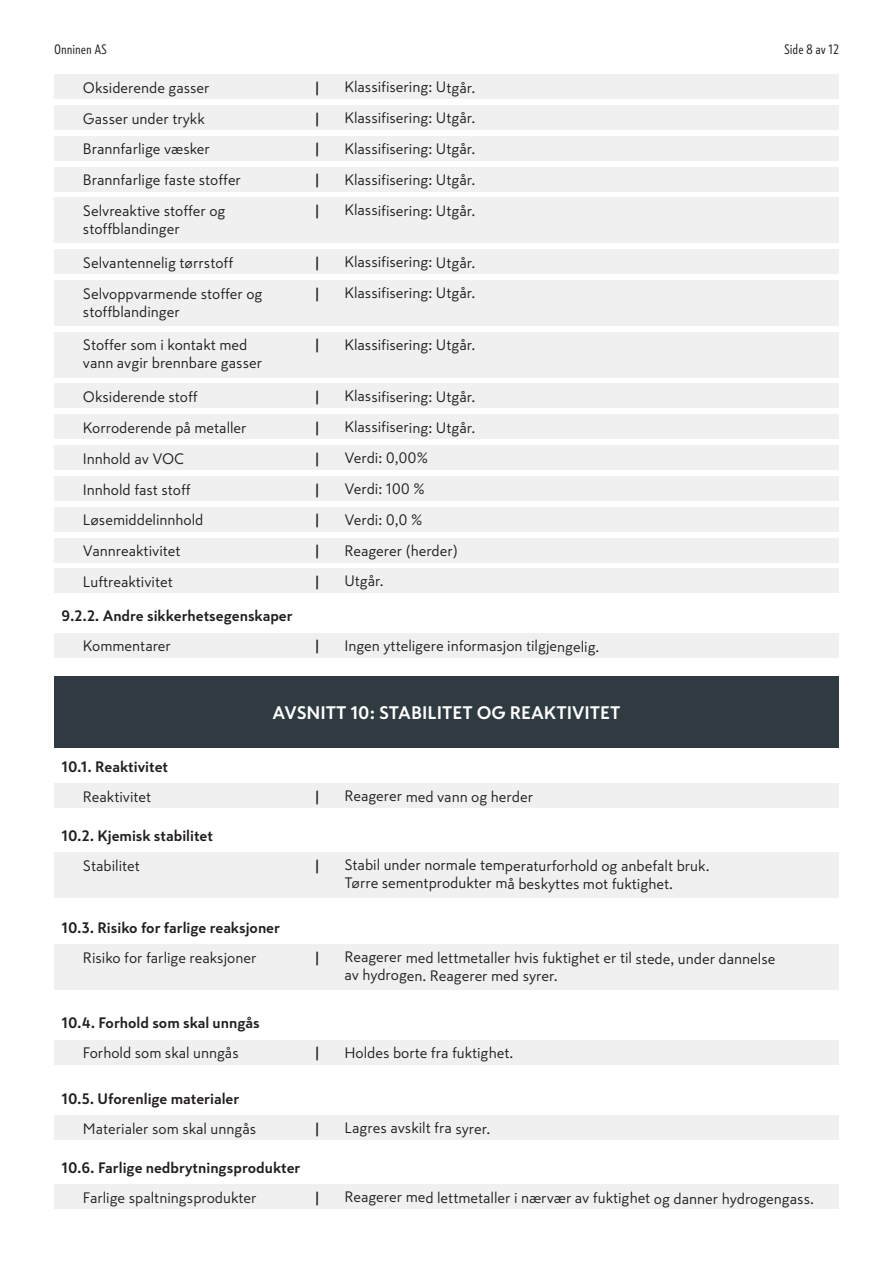
<style>
.page{position:relative;width:893px;height:1263px;background:#fff}
.page>*{position:absolute;margin:0;border:0;box-sizing:border-box;transform-origin:0 0}
.t1{font:700 18px "Skatta Sans";color:#fff}
.t2{font:15px/30.8px "Skatta Sans";letter-spacing:-.005em;color:#231f20}
.t3{font:700 15px/30.8px "Skatta Sans";color:#231f20;text-align:justify}
.t4{font:13.5px "Skatta Sans Condensed";color:#231f20}
</style>
<div class="page">
<div style="left:54px;top:1115px;width:785px;height:25px;background:#f0f0f0"></div>
<div style="left:54px;top:1184px;width:785px;height:25px;background:#f0f0f0"></div>
<div style="left:54px;top:783px;width:785px;height:25px;background:#f0f0f0"></div>
<div style="left:54px;top:633px;width:785px;height:24px;background:#f0f0f0"></div>
<div style="left:54px;top:1040px;width:785px;height:24px;background:#f0f0f0"></div>
<div style="left:54px;top:944px;width:785px;height:46px;background:#f0f0f0"></div>
<div style="left:54px;top:852px;width:785px;height:45px;background:#f0f0f0"></div>
<div style="left:54px;top:676px;width:785px;height:71px;background:#2f3b41"></div>
<div style="left:54px;top:74px;width:785px;height:25px;background:#f0f0f0"></div>
<div style="left:54px;top:136px;width:785px;height:25px;background:#f0f0f0"></div>
<div style="left:54px;top:105px;width:785px;height:25px;background:#f0f0f0"></div>
<div style="left:54px;top:167px;width:785px;height:24px;background:#f0f0f0"></div>
<div style="left:54px;top:384px;width:785px;height:24px;background:#f0f0f0"></div>
<div style="left:54px;top:415px;width:785px;height:24px;background:#f0f0f0"></div>
<div style="left:54px;top:445px;width:785px;height:25px;background:#f0f0f0"></div>
<div style="left:54px;top:476px;width:785px;height:25px;background:#f0f0f0"></div>
<div style="left:54px;top:507px;width:785px;height:24px;background:#f0f0f0"></div>
<div style="left:54px;top:538px;width:785px;height:24px;background:#f0f0f0"></div>
<div style="left:54px;top:569px;width:785px;height:24px;background:#f0f0f0"></div>
<div style="left:54px;top:249px;width:785px;height:25px;background:#f0f0f0"></div>
<div style="left:54px;top:280px;width:785px;height:46px;background:#f0f0f0"></div>
<div style="left:54px;top:332px;width:785px;height:45px;background:#f0f0f0"></div>
<div style="left:54px;top:198px;width:785px;height:45px;background:#f0f0f0"></div>
<p class="t4" style="left:54px;top:40px;width:55px">Onninen AS</p>
<p class="t4" style="left:784px;top:40px;width:56px">Side 8 av 12</p>
<p class="t2" style="left:83px;top:72px;width:128px">Oksiderende gasser</p>
<p class="t3" style="left:315px;top:72px;width:6px">|</p>
<p class="t2" style="left:344px;top:71px;width:133px">Klassifisering: Utgår.</p>
<p class="t2" style="left:83px;top:103px;width:123px">Gasser under trykk</p>
<p class="t3" style="left:315px;top:103px;width:6px">|</p>
<p class="t2" style="left:344px;top:102px;width:133px">Klassifisering: Utgår.</p>
<p class="t2" style="left:83px;top:134px;width:129px">Brannfarlige væsker</p>
<p class="t3" style="left:315px;top:133px;width:6px">|</p>
<p class="t2" style="left:344px;top:133px;width:133px">Klassifisering: Utgår.</p>
<p class="t2" style="left:83px;top:164px;width:160px">Brannfarlige faste stoffer</p>
<p class="t3" style="left:315px;top:164px;width:6px">|</p>
<p class="t2" style="left:344px;top:164px;width:133px">Klassifisering: Utgår.</p>
<p class="t2" style="left:83px;top:202px;width:144px;line-height:18px">Selvreaktive stoffer og stoffblandinger</p>
<p class="t3" style="left:315px;top:195px;width:6px">|</p>
<p class="t2" style="left:344px;top:195px;width:133px">Klassifisering: Utgår.</p>
<p class="t2" style="left:83px;top:247px;width:181px">Selvantennelig tørrstoff<br>Selvoppvarmende stoffer og</p>
<p class="t2" style="left:83px;top:296px;width:98px">stoffblandinger</p>
<p class="t2" style="left:83px;top:336px;width:181px;line-height:18px">Stoffer som i kontakt med vann avgir brennbare gasser</p>
<p class="t3" style="left:315px;top:247px;width:6px">| |</p>
<p class="t3" style="left:315px;top:329px;width:6px">|</p>
<p class="t2" style="left:344px;top:246px;width:133px">Klassifisering: Utgår.<br>Klassifisering: Utgår.</p>
<p class="t2" style="left:344px;top:329px;width:133px">Klassifisering: Utgår.</p>
<p class="t2" style="left:83px;top:381px;width:165px">Oksiderende stoff<br>Korroderende på metaller<br>Innhold av VOC<br>Innhold fast stoff<br>Løsemiddelinnhold<br>Vannreaktivitet<br>Luftreaktivitet</p>
<p class="t3" style="left:315px;top:381px;width:6px">| | | | | | |</p>
<p class="t2" style="left:344px;top:381px;width:133px">Klassifisering: Utgår.<br>Klassifisering: Utgår.<br>Verdi: 0,00%<br>Verdi: 100 %<br>Verdi: 0,0 %<br>Reagerer (herder)<br>Utgår.</p>
<p class="t3" style="left:62px;top:600px;width:232px">9.2.2. Andre sikkerhetsegenskaper</p>
<p class="t2" style="left:83px;top:630px;width:90px">Kommentarer</p>
<p class="t3" style="left:315px;top:630px;width:6px">|</p>
<p class="t2" style="left:344px;top:630px;width:257px">Ingen ytteligere informasjon tilgjengelig.</p>
<p class="t3" style="left:62px;top:751px;width:108px">10.1. Reaktivitet</p>
<p class="t2" style="left:83px;top:781px;width:70px">Reaktivitet</p>
<p class="t3" style="left:62px;top:819px;width:153px">10.2. Kjemisk stabilitet</p>
<p class="t2" style="left:83px;top:850px;width:58px">Stabilitet</p>
<p class="t1" style="left:272px;top:700px;width:350px">AVSNITT 10: STABILITET OG REAKTIVITET</p>
<p class="t3" style="left:315px;top:781px;width:6px">|</p>
<p class="t3" style="left:315px;top:849px;width:6px">|</p>
<p class="t2" style="left:344px;top:781px;width:190px">Reagerer med vann og herder</p>
<p class="t2" style="left:344px;top:856px;width:367px;line-height:18px">Stabil under normale temperaturforhold og anbefalt bruk.<br>Tørre sementprodukter må beskyttes mot fuktighet.</p>
<p class="t3" style="left:62px;top:912px;width:220px">10.3. Risiko for farlige reaksjoner</p>
<p class="t2" style="left:83px;top:942px;width:175px">Risiko for farlige reaksjoner</p>
<p class="t3" style="left:315px;top:942px;width:6px">|</p>
<p class="t3" style="left:62px;top:1007px;width:199px">10.4. Forhold som skal unngås</p>
<p class="t2" style="left:83px;top:1037px;width:157px">Forhold som skal unngås</p>
<p class="t3" style="left:62px;top:1083px;width:179px">10.5. Uforenlige materialer</p>
<p class="t2" style="left:83px;top:1113px;width:175px">Materialer som skal unngås</p>
<p class="t3" style="left:62px;top:1152px;width:240px">10.6. Farlige nedbrytningsprodukter</p>
<p class="t2" style="left:83px;top:1182px;width:175px">Farlige spaltningsprodukter</p>
<p class="t3" style="left:315px;top:1037px;width:6px">|</p>
<p class="t3" style="left:315px;top:1113px;width:6px">|</p>
<p class="t3" style="left:315px;top:1182px;width:6px">|</p>
<p class="t2" style="left:344px;top:949px;width:433px;line-height:17.5px">Reagerer med lettmetaller hvis fuktighet er til stede, under dannelse av hydrogen. Reagerer med syrer.</p>
<p class="t2" style="left:344px;top:1037px;width:171px">Holdes borte fra fuktighet.</p>
<p class="t2" style="left:344px;top:1112px;width:148px">Lagres avskilt fra syrer.</p>
<p class="t2" style="left:344px;top:1182px;width:471px">Reagerer med lettmetaller i nærvær av fuktighet og danner hydrogengass.</p>
</div>
